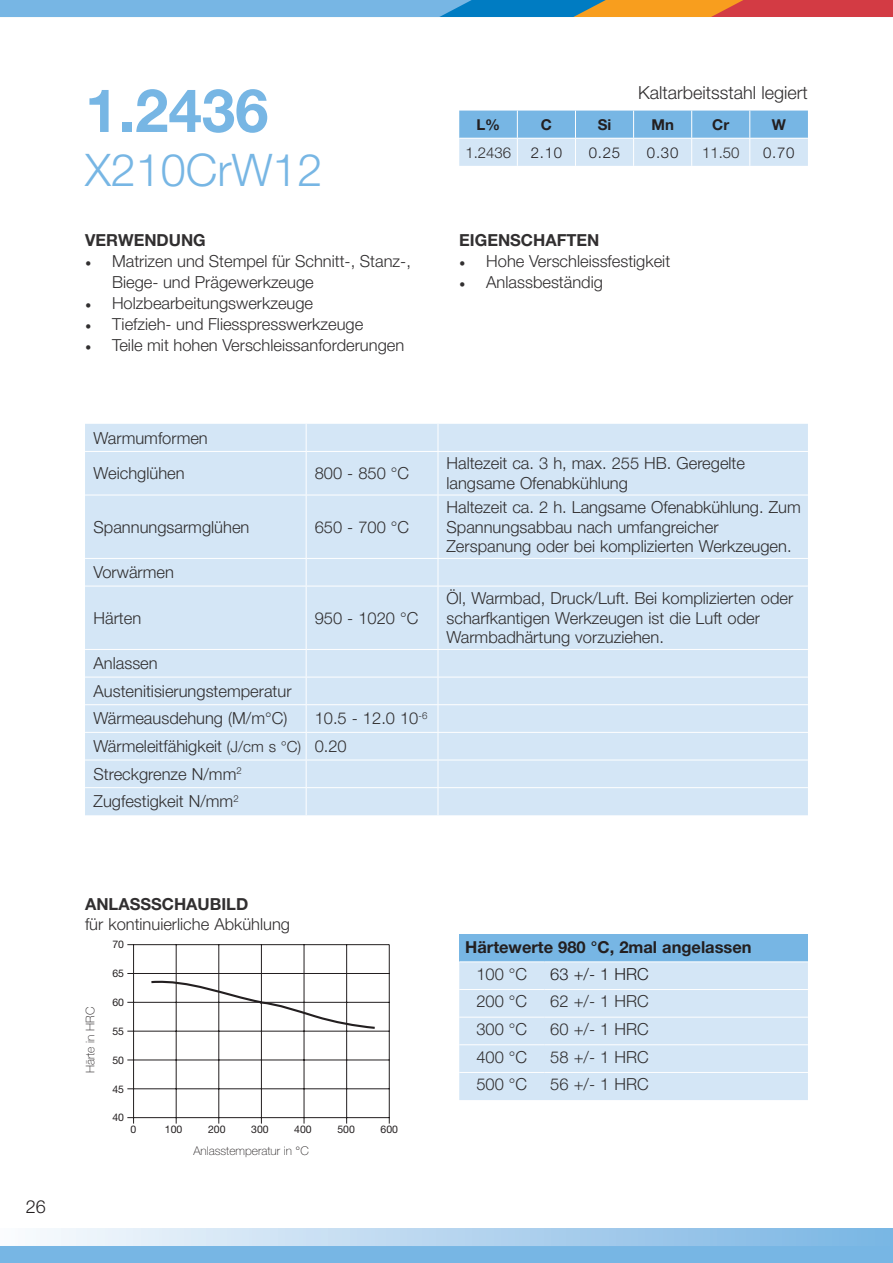
<style>
.page{position:relative;width:893px;height:1263px;background:#fff}
.page>*{position:absolute;margin:0;border:0;box-sizing:border-box;transform-origin:0 0}
.t1{font:700 60px "Helvetica Neue";color:#77b6e4}
.t2{font:300 45px "Helvetica Neue";color:#77b6e4}
.t3{font:300 18px "Helvetica Neue";color:#312f30}
.t4{font:300 18px "Helvetica Neue";color:#231f20}
.t5{font:300 16.5px/19.8px "Helvetica Neue LT Pro";color:#312f30}
.t6{font:700 16.5px "Helvetica Neue LT Pro";color:#312f30}
.t7{font:700 16.5px "Helvetica Neue";color:#231f20}
.t8{font:300 16.5px "Helvetica Neue LT Pro";color:#231f20}
.t9{font:300 15px "Helvetica Neue";letter-spacing:.05em;color:#231f20}
.t10{font:300 15px "Helvetica Neue";color:#312f30}
.t11{font:700 15px "Helvetica Neue";color:#231f20}
.t12{font:100 12px "Helvetica Neue";color:#231f20}
.t13{font:10.5px "Helvetica Neue";color:#231f20}
.s1{font-family:"Minion Pro";font-weight:400}
.s2{font-size:15.3px}
</style>
<div class="page">
<svg style="left:0;top:0;width:893px;height:17px;background:#8a92a2"></svg>
<div style="left:0;top:1229px;width:893px;height:34px;background:linear-gradient(to right,#f9fafd,#78b4e3)"></div>
<div style="left:0;top:1246px;width:893px;height:17px;background:#77b6e4"></div>
<div style="left:85px;top:424px;width:723px;height:391px;background:#d4e6f6"></div>
<svg style="left:306px;top:424px;width:1px;height:27px"></svg>
<svg style="left:438px;top:424px;width:1px;height:27px"></svg>
<hr style="left:85px;top:451px;width:221px;height:1px;background:#fff">
<hr style="left:306px;top:451px;width:132px;height:1px;background:#fff">
<hr style="left:306px;top:452px;width:1px;height:43px;background:#fff">
<hr style="left:438px;top:451px;width:370px;height:1px;background:#fff">
<hr style="left:438px;top:452px;width:1px;height:43px;background:#fff">
<hr style="left:85px;top:495px;width:221px;height:1px;background:#fff">
<hr style="left:306px;top:495px;width:132px;height:1px;background:#fff">
<hr style="left:306px;top:495px;width:1px;height:63px;background:#fff">
<hr style="left:438px;top:495px;width:370px;height:1px;background:#fff">
<hr style="left:438px;top:495px;width:1px;height:63px;background:#fff">
<hr style="left:85px;top:558px;width:221px;height:1px;background:#fff">
<hr style="left:306px;top:558px;width:132px;height:1px;background:#fff">
<svg style="left:306px;top:559px;width:1px;height:27px"></svg>
<hr style="left:438px;top:558px;width:370px;height:1px;background:#fff">
<svg style="left:438px;top:559px;width:1px;height:27px"></svg>
<hr style="left:85px;top:586px;width:221px;height:1px;background:#fff">
<hr style="left:306px;top:586px;width:132px;height:1px;background:#fff">
<hr style="left:306px;top:586px;width:1px;height:63px;background:#fff">
<hr style="left:438px;top:586px;width:370px;height:1px;background:#fff">
<hr style="left:438px;top:586px;width:1px;height:63px;background:#fff">
<hr style="left:85px;top:649px;width:221px;height:1px;background:#fff">
<hr style="left:306px;top:649px;width:132px;height:1px;background:#fff">
<hr style="left:438px;top:649px;width:370px;height:1px;background:#fff">
<hr style="left:85px;top:677px;width:221px;height:1px;background:#fff">
<hr style="left:306px;top:677px;width:132px;height:1px;background:#fff">
<hr style="left:438px;top:677px;width:370px;height:1px;background:#fff">
<hr style="left:85px;top:704px;width:221px;height:1px;background:#fff">
<hr style="left:306px;top:704px;width:132px;height:1px;background:#fff">
<hr style="left:438px;top:704px;width:370px;height:1px;background:#fff">
<hr style="left:85px;top:732px;width:221px;height:1px;background:#fff">
<hr style="left:306px;top:732px;width:132px;height:1px;background:#fff">
<hr style="left:438px;top:732px;width:370px;height:1px;background:#fff">
<hr style="left:85px;top:760px;width:221px;height:1px;background:#fff">
<hr style="left:306px;top:760px;width:132px;height:1px;background:#fff">
<hr style="left:438px;top:760px;width:370px;height:1px;background:#fff">
<hr style="left:85px;top:787px;width:221px;height:1px;background:#fff">
<hr style="left:306px;top:787px;width:132px;height:1px;background:#fff">
<svg style="left:306px;top:650px;width:1px;height:165px"></svg>
<hr style="left:438px;top:787px;width:370px;height:1px;background:#fff">
<svg style="left:438px;top:650px;width:1px;height:165px"></svg>
<div style="left:459px;top:934px;width:349px;height:28px;background:#77b6e4"></div>
<div style="left:459px;top:962px;width:349px;height:138px;background:#d4e6f6"></div>
<hr style="left:459px;top:989px;width:85px;height:1px;background:#fff">
<hr style="left:544px;top:989px;width:264px;height:1px;background:#fff">
<hr style="left:459px;top:1017px;width:85px;height:1px;background:#fff">
<hr style="left:544px;top:1017px;width:264px;height:1px;background:#fff">
<hr style="left:459px;top:1044px;width:85px;height:1px;background:#fff">
<hr style="left:544px;top:1044px;width:264px;height:1px;background:#fff">
<hr style="left:459px;top:1072px;width:85px;height:1px;background:#fff">
<hr style="left:544px;top:1072px;width:264px;height:1px;background:#fff">
<hr style="left:459px;top:961px;width:85px;height:1px;background:#fff">
<hr style="left:544px;top:961px;width:264px;height:1px;background:#fff">
<svg style="left:459px;top:111px;width:349px;height:55px;background:#a9cfed"></svg>
<hr style="left:127px;top:1117px;width:262px;height:1px;background:#231f20">
<hr style="left:127px;top:1088px;width:262px;height:1px;background:#231f20">
<hr style="left:127px;top:1060px;width:262px;height:1px;background:#231f20">
<hr style="left:127px;top:1031px;width:262px;height:1px;background:#231f20">
<hr style="left:127px;top:1002px;width:262px;height:1px;background:#231f20">
<hr style="left:127px;top:973px;width:262px;height:1px;background:#231f20">
<hr style="left:127px;top:944px;width:262px;height:1px;background:#231f20">
<hr style="left:133px;top:945px;width:1px;height:178px;background:#231f20">
<hr style="left:176px;top:945px;width:1px;height:178px;background:#231f20">
<hr style="left:218px;top:945px;width:1px;height:178px;background:#231f20">
<hr style="left:261px;top:945px;width:1px;height:178px;background:#231f20">
<hr style="left:304px;top:945px;width:1px;height:178px;background:#231f20">
<hr style="left:346px;top:945px;width:1px;height:178px;background:#231f20">
<hr style="left:389px;top:945px;width:1px;height:178px;background:#231f20">
<svg style="left:149px;top:979px;width:228px;height:51px"></svg>
<p class="t4" style="left:26px;top:1195px;width:22px">26</p>
<h1 class="t1" style="left:85px;top:73px;width:185px">1.2436</h1>
<h2 class="t2" style="left:85px;top:142px;width:239px">X210CrW12</h2>
<p class="t6" style="left:85px;top:230px;width:122px">VERWENDUNG</p>
<p class="t5" style="left:112px;top:250px;width:300px;line-height:21px;text-indent:-27px"><span class="s1">•</span> Matrizen und Stempel für Schnitt-, Stanz-,<br>Biege- und Prägewerkzeuge</p>
<p class="t5" style="left:85px;top:293px;width:230px"><span class="s1">•</span> Holzbearbeitungswerkzeuge</p>
<p class="t5" style="left:85px;top:314px;width:280px"><span class="s1">•</span> Tiefzieh- und Fliesspresswerkzeuge</p>
<p class="t5" style="left:85px;top:335px;width:321px"><span class="s1">•</span> Teile mit hohen Verschleissanforderungen</p>
<p class="t3" style="left:638px;top:82px;width:171px">Kaltarbeitsstahl legiert</p>
<p class="t11" style="left:476px;top:116px;width:25px">L%</p>
<p class="t11" style="left:541px;top:116px;width:13px">C</p>
<p class="t11" style="left:598px;top:116px;width:15px">Si</p>
<p class="t11" style="left:651px;top:116px;width:24px">Mn</p>
<p class="t11" style="left:712px;top:116px;width:18px">Cr</p>
<p class="t11" style="left:772px;top:116px;width:16px">W</p>
<p class="t10" style="left:465px;top:143px;width:47px">1.2436</p>
<p class="t9" style="left:531px;top:143px;width:33px">2.10</p>
<p class="t9" style="left:589px;top:143px;width:33px">0.25</p>
<p class="t9" style="left:647px;top:143px;width:33px">0.30</p>
<p class="t10" style="left:702px;top:143px;width:39px">11.50</p>
<p class="t9" style="left:763px;top:143px;width:33px">0.70</p>
<p class="t6" style="left:459px;top:230px;width:142px">EIGENSCHAFTEN</p>
<p class="t5" style="left:459px;top:251px;width:212px"><span class="s1">•</span> Hohe Verschleissfestigkeit</p>
<p class="t5" style="left:459px;top:272px;width:145px"><span class="s1">•</span> Anlassbeständig</p>
<p class="t5" style="left:94px;top:419px;width:116px;line-height:35.5px">Warmumformen<br>Weichglühen</p>
<p class="t5" style="left:315px;top:463px;width:96px">800 - 850 °C</p>
<p class="t5" style="left:446px;top:453px;width:300px">Haltezeit ca. 3 h, max. 255 HB. Geregelte langsame Ofenabkühlung</p>
<p class="t5" style="left:94px;top:516px;width:157px">Spannungsarmglühen</p>
<p class="t5" style="left:315px;top:516px;width:96px">650 - 700 °C</p>
<p class="t5" style="left:94px;top:562px;width:82px">Vorwärmen</p>
<p class="t5" style="left:94px;top:607px;width:49px">Härten</p>
<p class="t5" style="left:315px;top:607px;width:105px">950 - 1020 °C</p>
<p class="t5" style="left:94px;top:649px;width:199px;line-height:27.6px">Anlassen<br>Austenitisierungstemperatur<br>Wärmeausdehung (M/m°C)</p>
<p class="t5" style="left:94px;top:704px;width:335px;line-height:27.6px;text-indent:221px">10.5 - 12.0 10<sup>-6<br></sup>Wärmeleitfähigkeit <span class="s2">(J/cm s °C)</span> 0.20<br>Streckgrenze N/mm<sup>2<br></sup>Zugfestigkeit N/mm<sup>2</sup></p>
<p class="t5" style="left:446px;top:497px;width:356px">Haltezeit ca. 2 h. Langsame Ofenabkühlung. Zum<br>Spannungsabbau nach umfangreicher<br>Zerspanung oder bei komplizierten Werkzeugen.</p>
<p class="t5" style="left:446px;top:588px;width:348px">Öl, Warmbad, Druck/Luft. Bei komplizierten oder scharfkantigen Werkzeugen ist die Luft oder<br>Warmbadhärtung vorzuziehen.</p>
<p class="t6" style="left:85px;top:894px;width:165px">ANLASSSCHAUBILD</p>
<p class="t5" style="left:85px;top:913px;width:207px">für kontinuierliche Abkühlung</p>
<p class="t13" style="left:112px;top:938px;width:13px">70</p>
<p class="t12" style="left:83px;top:1073px;width:68px;rotate:-90deg">Härte in HRC</p>
<p class="t13" style="left:112px;top:967px;width:13px">65</p>
<p class="t13" style="left:112px;top:996px;width:13px">60</p>
<p class="t13" style="left:112px;top:1025px;width:13px">55</p>
<p class="t13" style="left:112px;top:1054px;width:13px">50</p>
<p class="t13" style="left:112px;top:1082px;width:13px">45</p>
<p class="t13" style="left:112px;top:1111px;width:13px">40</p>
<p class="t13" style="left:131px;top:1123px;width:7px">0</p>
<p class="t13" style="left:165px;top:1123px;width:19px">100</p>
<p class="t13" style="left:208px;top:1123px;width:19px">200</p>
<p class="t13" style="left:251px;top:1123px;width:19px">300</p>
<p class="t13" style="left:294px;top:1123px;width:19px">400</p>
<p class="t13" style="left:337px;top:1123px;width:19px">500</p>
<p class="t13" style="left:380px;top:1123px;width:19px">600</p>
<p class="t12" style="left:193px;top:1144px;width:117px">Anlasstemperatur in °C</p>
<p class="t7" style="left:465px;top:937px;width:288px">Härtewerte 980 °C, 2mal angelassen</p>
<p class="t5" style="left:476px;top:963px;width:52px">100 °C</p>
<p class="t8" style="left:550px;top:964px;width:100px">63 +/- 1 HRC</p>
<p class="t5" style="left:476px;top:991px;width:52px">200 °C</p>
<p class="t5" style="left:550px;top:991px;width:100px">62 +/- 1 HRC</p>
<p class="t5" style="left:476px;top:1019px;width:52px">300 °C</p>
<p class="t5" style="left:550px;top:1019px;width:100px">60 +/- 1 HRC</p>
<p class="t5" style="left:476px;top:1046px;width:52px">400 °C</p>
<p class="t5" style="left:550px;top:1046px;width:100px">58 +/- 1 HRC</p>
<p class="t5" style="left:476px;top:1074px;width:52px">500 °C</p>
<p class="t5" style="left:550px;top:1074px;width:100px">56 +/- 1 HRC</p>
</div>
